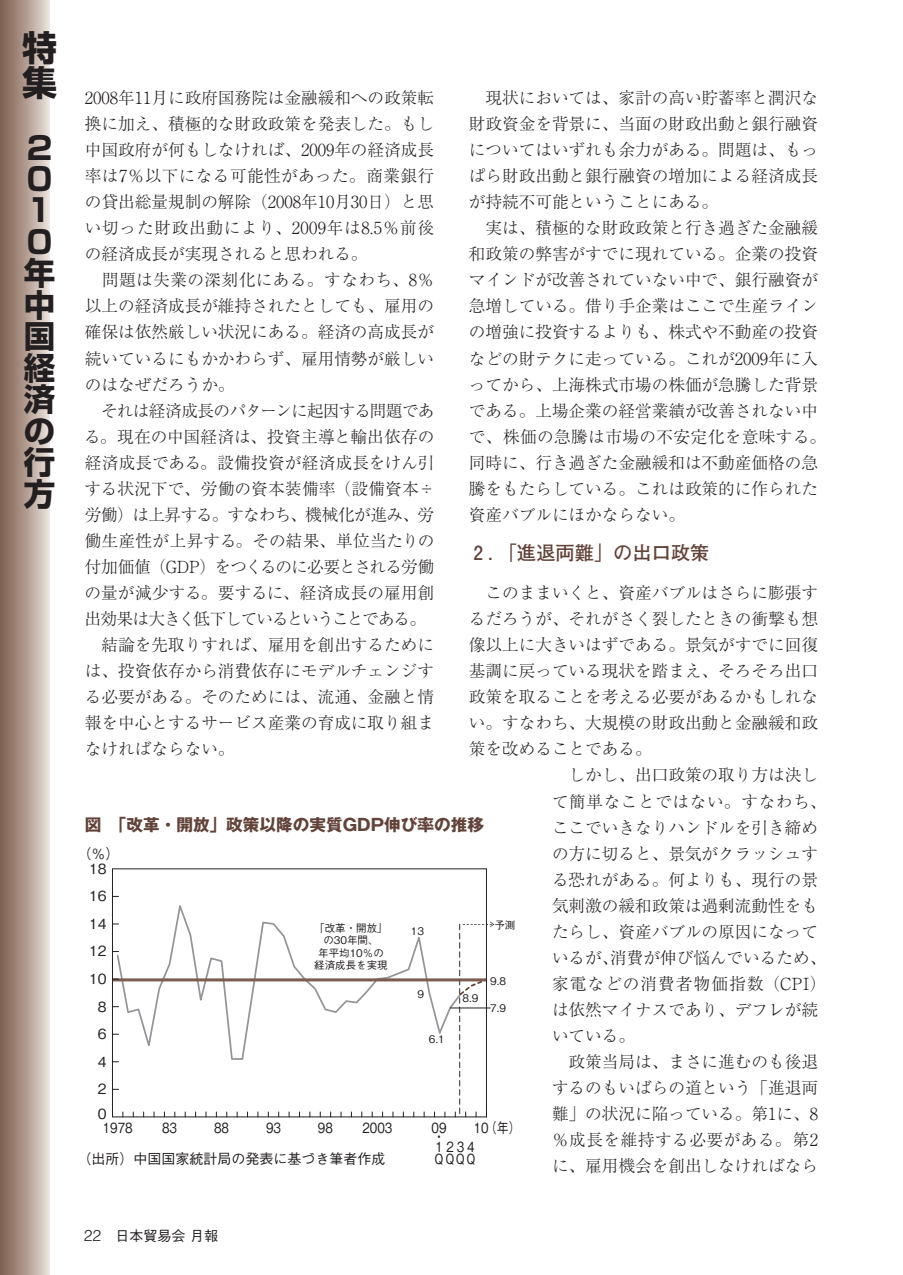
<style>
.page{position:relative;width:903px;height:1275px;background:#fff}
.page>*{position:absolute;margin:0;border:0;box-sizing:border-box;transform-origin:0 0}
.t1{font:700 35px/35px "Shin Go Pr 5";color:#231f20}
.t2{font:700 31.5px/31.5px "Shin Go Pr 5";color:#231f20}
.寄稿タテ-タイトル大{font:700 19.25px "Futo Go B101 Pr 5";color:#624339}
.寄稿タテ-本文{font:300 16.62px/26.1px "Ryumin Pr 5";color:#231f20;text-align:justify}
._000-本文{font:700 16.62px "Gothic MB101 Pr 5";color:#624339}
.t3{font:500 14px/27.5px "Gothic BBB Pr 5";color:#231f20;text-align:right}
.t4{font:500 14px/12.2px "Gothic BBB Pr 5";color:#231f20;scale:.85 1}
.t5{font:500 10.5px/12.2px "Gothic BBB Pr 5";color:#231f20;text-align:center}
.s1{font-family:"Helvetica";font-weight:300;font-size:15.75px}
</style>
<div class="page">
<div style="left:0;top:0;width:50px;height:1275px;background:linear-gradient(to right,#7b5a49,#e7ddd7)"></div>
<svg style="left:116px;top:905px;width:339px;height:155px"></svg>
<hr style="left:112px;top:978px;width:374px;height:3px;background:#7d5d4f">
<div style="left:112px;top:868px;width:375px;height:249px;border:1px solid #231f20"></div>
<svg style="left:455px;top:922px;width:39px;height:195px"></svg>
<hr style="left:450px;top:1008px;width:40px;height:1px;background:#231f20">
<p class="t1" style="left:22px;top:27px;width:36px">特集</p>
<p class="t2" style="left:24px;top:130px;width:33px">２<br>０<br>１<br>０年中国経済の行方</p>
<p class="寄稿タテ-本文" style="left:85px;top:83px;width:351px">2008年11月に政府国務院は金融緩和への政策転換に加え、積極的な財政政策を発表した。もし中国政府が何もしなければ、2009年の経済成長率は7％以下になる可能性があった。商業銀行の貸出総量規制の解除（2008年10月30日）と思い切った財政出動により、2009年は8.5％前後の経済成長が実現されると思われる。</p>
<p class="寄稿タテ-本文" style="left:85px;top:266px;width:351px">　問題は失業の深刻化にある。すなわち、8％以上の経済成長が維持されたとしても、雇用の確保は依然厳しい状況にある。経済の高成長が続いているにもかかわらず、雇用情勢が厳しいのはなぜだろうか。</p>
<p class="寄稿タテ-本文" style="left:84px;top:396px;width:352px">　それは経済成長のパターンに起因する問題である。現在の中国経済は、投資主導と輸出依存の経済成長である。設備投資が経済成長をけん引する状況下で、労働の資本装備率（設備資本÷労働）は上昇する。すなわち、機械化が進み、労働生産性が上昇する。その結果、単位当たりの付加価値（GDP）をつくるのに必要とされる労働の量が減少する。要するに、経済成長の雇用創出効果は大きく低下しているということである。</p>
<p class="寄稿タテ-本文" style="left:85px;top:631px;width:351px">　結論を先取りすれば、雇用を創出するためには、投資依存から消費依存にモデルチェンジする必要がある。そのためには、流通、金融と情報を中心とするサービス産業の育成に取り組まなければならない。</p>
<p class="寄稿タテ-本文" style="left:469px;top:83px;width:351px">　現状においては、家計の高い貯蓄率と潤沢な財政資金を背景に、当面の財政出動と銀行融資についてはいずれも余力がある。問題は、もっぱら財政出動と銀行融資の増加による経済成長が持続不可能ということにある。</p>
<p class="寄稿タテ-本文" style="left:469px;top:214px;width:359px;text-align:left">　実は、積極的な財政政策と行き過ぎた金融緩和政策の弊害がすでに現れている。企業の投資マインドが改善されていない中で、銀行融資が急増している。借り手企業はここで生産ラインの増強に投資するよりも、株式や不動産の投資などの財テクに走っている。これが2009年に入ってから、上海株式市場の株価が急騰した背景である。上場企業の経営業績が改善されない中で、株価の急騰は市場の不安定化を意味する。同時に、行き過ぎた金融緩和は不動産価格の急騰をもたらしている。これは政策的に作られた資産バブルにほかならない。</p>
<p class="寄稿タテ-タイトル大" style="left:469px;top:537px;width:242px">₂．「進退両難」の出口政策</p>
<p class="寄稿タテ-本文" style="left:469px;top:578px;width:351px">　このままいくと、資産バブルはさらに膨張するだろうが、それがさく裂したときの衝撃も想像以上に大きいはずである。景気がすでに回復基調に戻っている現状を踏まえ、そろそろ出口政策を取ることを考える必要があるかもしれない。すなわち、大規模の財政出動と金融緩和政策を改めることである。</p>
<p class="寄稿タテ-本文" style="left:552px;top:761px;width:276px;text-align:left">　しかし、出口政策の取り方は決して簡単なことではない。すなわち、ここでいきなりハンドルを引き締めの方に切ると、景気がクラッシュする恐れがある。何よりも、現行の景気刺激の緩和政策は過剰流動性をもたらし、資産バブルの原因になっているが、消費が伸び悩んでいるため、家電などの消費者物価指数（CPI）は依然マイナスであり、デフレが続いている。</p>
<p class="寄稿タテ-本文" style="left:552px;top:1048px;width:267px">　政策当局は、まさに進むのも後退するのもいばらの道という「進退両難」の状況に陥っている。第1に、8％成長を維持する必要がある。第2に、雇用機会を創出しなければなら</p>
<p class="_000-本文" style="left:85px;top:811px;width:401px">図　「改革・開放」政策以降の実質GDP伸び率の推移</p>
<p class="t3" style="left:77px;top:839px;width:43px">（％）</p>
<p class="t3" style="left:89px;top:881px;width:19px">16<br>14<br>12<br>10<br>8<br>6<br>4<br>2</p>
<p class="t3" style="left:98px;top:1099px;width:10px">0</p>
<p class="t3" style="left:77px;top:1144px;width:310px">（出所）中国国家統計局の発表に基づき筆者作成</p>
<p class="t3" style="left:89px;top:853px;width:19px">18</p>
<p class="t5" style="left:494px;top:918px;width:22px">予測</p>
<p class="t5" style="left:314px;top:921px;width:75px">「改革・開放」の30年間、<br>年平均10％の経済成長を実現</p>
<p class="t5" style="left:411px;top:924px;width:15px">13</p>
<p class="t5" style="left:490px;top:973px;width:17px">9.8</p>
<p class="t5" style="left:417px;top:987px;width:8px">9</p>
<p class="t5" style="left:462px;top:991px;width:17px">8.9</p>
<p class="t5" style="left:490px;top:1001px;width:17px">7.9</p>
<p class="t5" style="left:429px;top:1032px;width:17px">6.1</p>
<p class="t4" style="left:432px;top:1120px;width:19px">09</p>
<p class="t4" style="left:474px;top:1120px;width:57px">10（年）</p>
<p class="t4" style="left:433px;top:1129px;width:16px">・</p>
<p class="t4" style="left:434px;top:1139px;width:50px">1 234<br>QQQQ</p>
<p class="t4" style="left:162px;top:1120px;width:19px">83</p>
<p class="t4" style="left:214px;top:1120px;width:19px">88</p>
<p class="t4" style="left:266px;top:1120px;width:19px">93</p>
<p class="t4" style="left:318px;top:1120px;width:19px">98</p>
<p class="t4" style="left:362px;top:1120px;width:37px">2003</p>
<p class="t4" style="left:103px;top:1120px;width:37px">1978</p>
<p class="t3" style="left:84px;top:1220px;width:136px"><span class="s1">22</span>　日本貿易会 月報</p>
</div>
